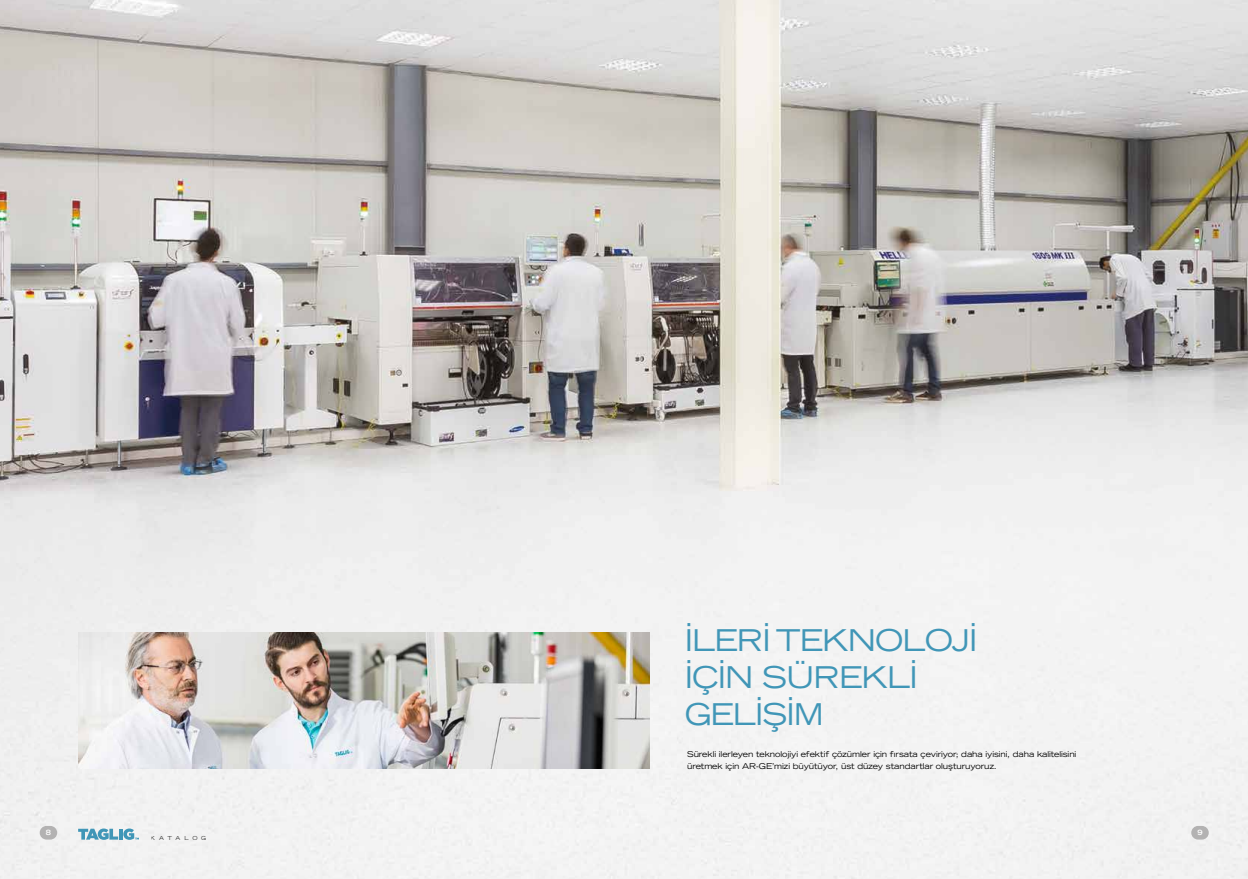
<style>
.page{position:relative;width:1248px;height:879px;background:#fff}
.page>*{position:absolute;margin:0;border:0;box-sizing:border-box;transform-origin:0 0}
.t1{font:expanded 30px/37px "Trade Gothic LT Std";letter-spacing:-.035em;color:#4096b7}
.t2{font:expanded 8px/12px "Trade Gothic LT Std";letter-spacing:-.015em;color:#000}
.t3{font:700 expanded 7.2px "Trade Gothic LT Std";color:#fff}
.t4{font:expanded 5.5px "Trade Gothic LT Std";letter-spacing:.65em;color:#3c3c3b}
</style>
<div class="page">
<img style="left:0;top:0;width:1247px;height:879px">
<img style="left:78px;top:633px;width:571px;height:135px">
<div style="left:40px;top:826px;width:17px;height:13px;background:#b3b2b2;border-radius:7px"></div>
<div style="left:1191px;top:826px;width:17px;height:13px;background:#b3b2b2;border-radius:7px"></div>
<svg style="left:78px;top:828px;width:61px;height:12px"></svg>
<h1 class="t1" style="left:685px;top:621px;width:294px">İLERİ TEKNOLOJİ<br>İÇİN SÜREKLİ<br>GELİŞİM</h1>
<p class="t2" style="left:687px;top:747px;width:391px">Sürekli ilerleyen teknolojiyi efektif çözümler için fırsata çeviriyor; daha iyisini, daha kalitelisini üretmek için AR-GE’mizi büyütüyor, üst düzey standartlar oluşturuyoruz.</p>
<p class="t3" style="left:46px;top:828px;width:7px">8</p>
<p class="t3" style="left:1197px;top:828px;width:7px">9</p>
<p class="t4" style="left:151px;top:834px;width:57px">KATALOG</p>
</div>
